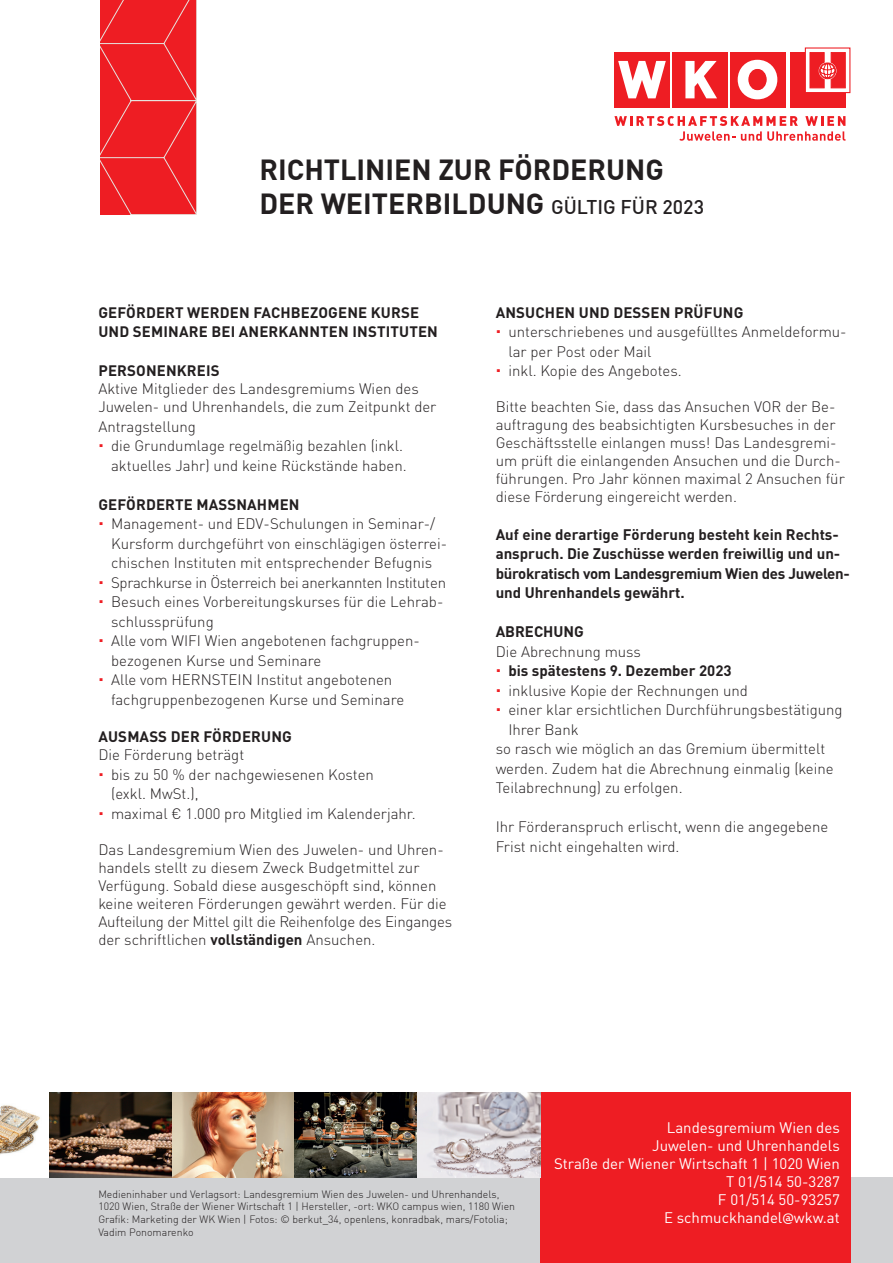
<style>
.page{position:relative;width:893px;height:1263px;background:#fff}
.page>*{position:absolute;margin:0;border:0;box-sizing:border-box;transform-origin:0 0}
.t1{font:700 28.5px "DIN";color:#231f20}
.t2{font:300 15px/19.5px "DINOT";color:#231f20}
.t3{font:700 15px/19.5px "DINOT";letter-spacing:.01em;color:#231f20}
.t4{font:700 15px/19.5px "DIN";color:#231f20}
.t5{font:15px "DIN";color:#fff}
.t6{font:300 15px "DINOT";letter-spacing:-.02em;color:#231f20}
.t7{font:300 10.5px "DIN";color:#231f20}
.s1{font-weight:500;font-size:19.5px}
.s2{font-weight:300}
.s3{font-weight:700}
.s4{font-family:"Trebuchet MS"}
</style>
<div class="page">
<svg style="left:100px;top:0;width:97px;height:215px;background:#ed252b"></svg>
<div style="left:0;top:1178px;width:893px;height:85px;background:#d1d2d4"></div>
<div style="left:540px;top:1093px;width:310px;height:170px;background:#ee1d23"></div>
<div style="left:730px;top:53px;width:55px;height:55px;background:#ee1d23"></div>
<div style="left:672px;top:53px;width:55px;height:55px;background:#ee1d23"></div>
<svg style="left:685px;top:61px;width:32px;height:37px"></svg>
<div style="left:614px;top:53px;width:55px;height:55px;background:#ee1d23"></div>
<svg style="left:618px;top:61px;width:48px;height:37px"></svg>
<svg style="left:738px;top:60px;width:39px;height:39px"></svg>
<div style="left:749px;top:69px;width:17px;height:21px;background:#ee1d23;border-radius:50%"></div>
<div style="left:748px;top:69px;width:19px;height:21px;border:1px solid #ee1d23;border-radius:50%"></div>
<div style="left:790px;top:53px;width:55px;height:55px;background:#ee1d23"></div>
<svg style="left:807px;top:52px;width:39px;height:39px"></svg>
<div style="left:805px;top:47px;width:45px;height:46px;border:1px solid #ee1d23"></div>
<div style="left:810px;top:53px;width:14px;height:35px;background:#ee1d23"></div>
<div style="left:831px;top:53px;width:14px;height:35px;background:#ee1d23;border:1px solid #ee1d23"></div>
<div style="left:819px;top:62px;width:17px;height:18px;border:2px solid #fff;border-radius:50%"></div>
<svg style="left:819px;top:63px;width:17px;height:16px"></svg>
<svg style="left:614px;top:116px;width:231px;height:25px"></svg>
<img style="left:0;top:1093px;width:50px;height:85px">
<img style="left:50px;top:1093px;width:122px;height:85px">
<img style="left:172px;top:1093px;width:123px;height:85px">
<img style="left:295px;top:1093px;width:122px;height:85px">
<svg style="left:417px;top:1093px;width:123px;height:85px;background:#cfc9cd"></svg>
<p class="t1" style="left:259px;top:151px;width:406px">RICHTLINIEN ZUR FÖRDERUNG</p>
<p class="t1" style="left:259px;top:185px;width:446px">DER WEITERBILDUNG <span class="s1">GÜLTIG FÜR 2023</span></p>
<p class="t3" style="left:98px;top:302px;width:341px">GEFÖRDERT WERDEN FACHBEZOGENE KURSE<br>UND SEMINARE BEI ANERKANNTEN INSTITUTEN</p>
<p class="t3" style="left:98px;top:360px;width:123px">PERSONENKREIS</p>
<p class="t2" style="left:98px;top:380px;width:340px;line-height:18px">Aktive Mitglieder des Landesgremiums Wien des<br>Juwelen- und Uhrenhandels, die zum Zeitpunkt der</p>
<p class="t2" style="left:98px;top:416px;width:99px">Antragstellung</p>
<p class="t2" style="left:111px;top:436px;width:297px">die Grundumlage regelmäßig bezahlen (inkl. aktuelles Jahr) und keine Rückstände haben.</p>
<p class="t3" style="left:98px;top:494px;width:203px">GEFÖRDERTE MASSNAHMEN</p>
<p class="t2" style="left:111px;top:514px;width:337px">Management- und EDV-Schulungen in Seminar-/<br>Kursform durchgeführt von einschlägigen österrei&shy;chischen Instituten mit entsprechender Befugnis</p>
<p class="t6" style="left:111px;top:573px;width:337px">Sprachkurse in Österreich bei anerkannten Instituten</p>
<p class="t2" style="left:111px;top:592px;width:334px">Besuch eines Vorbereitungskurses für die Lehrab&shy;schlussprüfung</p>
<p class="t2" style="left:111px;top:631px;width:310px">Alle vom WIFI Wien angebotenen fachgruppen&shy;bezogenen Kurse und Seminare</p>
<p class="t2" style="left:111px;top:670px;width:295px">Alle vom HERNSTEIN Institut angebotenen fachgruppenbezogenen Kurse und Seminare</p>
<p class="t3" style="left:98px;top:727px;width:195px;line-height:18px">AUSMASS DER FÖRDERUNG<br><span class="s2">Die Förderung beträgt</span></p>
<p class="t2" style="left:111px;top:764px;width:264px">bis zu 50 % der nachgewiesenen Kosten (exkl. MwSt.),</p>
<p class="t2" style="left:111px;top:803px;width:306px">maximal € 1.000 pro Mitglied im Kalenderjahr.</p>
<p class="t2" style="left:98px;top:840px;width:355px;line-height:18px">Das Landesgremium Wien des Juwelen- und Uhren&shy;handels stellt zu diesem Zweck Budgetmittel zur Verfügung. Sobald diese ausgeschöpft sind, können keine weiteren Förderungen gewährt werden. Für die Aufteilung der Mittel gilt die Reihenfolge des Einganges der schriftlichen <span class="s3">vollständigen</span> Ansuchen.</p>
<p class="t3" style="left:496px;top:302px;width:249px">ANSUCHEN UND DESSEN PRÜFUNG</p>
<p class="t2" style="left:508px;top:322px;width:340px">unterschriebenes und ausgefülltes Anmeldeformu&shy;lar per Post oder Mail</p>
<p class="t2" style="left:508px;top:361px;width:175px">inkl. Kopie des Angebotes.</p>
<p class="t2" style="left:496px;top:398px;width:351px;line-height:18px">Bitte beachten Sie, dass das Ansuchen VOR der Be&shy;auftragung des beabsichtigten Kursbesuches in der Geschäftsstelle einlangen muss! Das Landesgremi&shy;um prüft die einlangenden Ansuchen und die Durch&shy;führungen. Pro Jahr können maximal 2 Ansuchen für diese Förderung eingereicht werden.</p>
<p class="t4" style="left:496px;top:524px;width:356px">Auf eine derartige Förderung besteht kein Rechts&shy;anspruch. Die Zuschüsse werden freiwillig und un&shy;bürokratisch vom Landesgremium Wien des Juwelen&shy;und Uhrenhandels gewährt.</p>
<p class="t4" style="left:496px;top:621px;width:90px">ABRECHUNG</p>
<p class="t2" style="left:496px;top:641px;width:147px">Die Abrechnung muss</p>
<p class="t3" style="left:508px;top:660px;width:225px">bis spätestens 9. Dezember 2023</p>
<p class="t2" style="left:508px;top:680px;width:241px">inklusive Kopie der Rechnungen und</p>
<p class="t2" style="left:508px;top:700px;width:336px">einer klar ersichtlichen Durchführungsbestätigung<br>Ihrer Bank</p>
<p class="t2" style="left:496px;top:739px;width:339px">so rasch wie möglich an das Gremium übermittelt werden. Zudem hat die Abrechnung einmalig (keine<br>Teilabrechnung) zu erfolgen.</p>
<p class="t2" style="left:496px;top:817px;width:334px">Ihr Förderanspruch erlischt, wenn die angegebene<br>Frist nicht eingehalten wird.</p>
<p class="t7" style="left:98px;top:1187px;width:402px">Medieninhaber und Verlagsort: Landesgremium Wien des Juwelen- und Uhrenhandels,</p>
<p class="t7" style="left:98px;top:1200px;width:418px">1020 Wien, Straße der Wiener Wirtschaft 1 | Hersteller, -ort: WKO campus wien, 1180 Wien</p>
<p class="t7" style="left:98px;top:1213px;width:411px">Grafik: Marketing der WK Wien | Fotos: © berkut_34, openlens, konradbak, mars/Fotolia;</p>
<p class="t7" style="left:98px;top:1225px;width:97px">Vadim Ponomarenko</p>
<p class="t5" style="left:667px;top:1118px;width:174px">Landesgremium Wien des</p>
<p class="t5" style="left:652px;top:1136px;width:189px">Juwelen- und Uhrenhandels</p>
<p class="t5" style="left:554px;top:1154px;width:287px">Straße der Wiener Wirtschaft 1 | 1020 Wien</p>
<p class="t5" style="left:726px;top:1172px;width:115px">T 01/514 50-3287</p>
<p class="t5" style="left:718px;top:1190px;width:123px">F 01/514 50-93257</p>
<p class="t5" style="left:664px;top:1208px;width:177px">E schmuckhandel<span class="s4">@</span>wkw.at</p>
</div>
